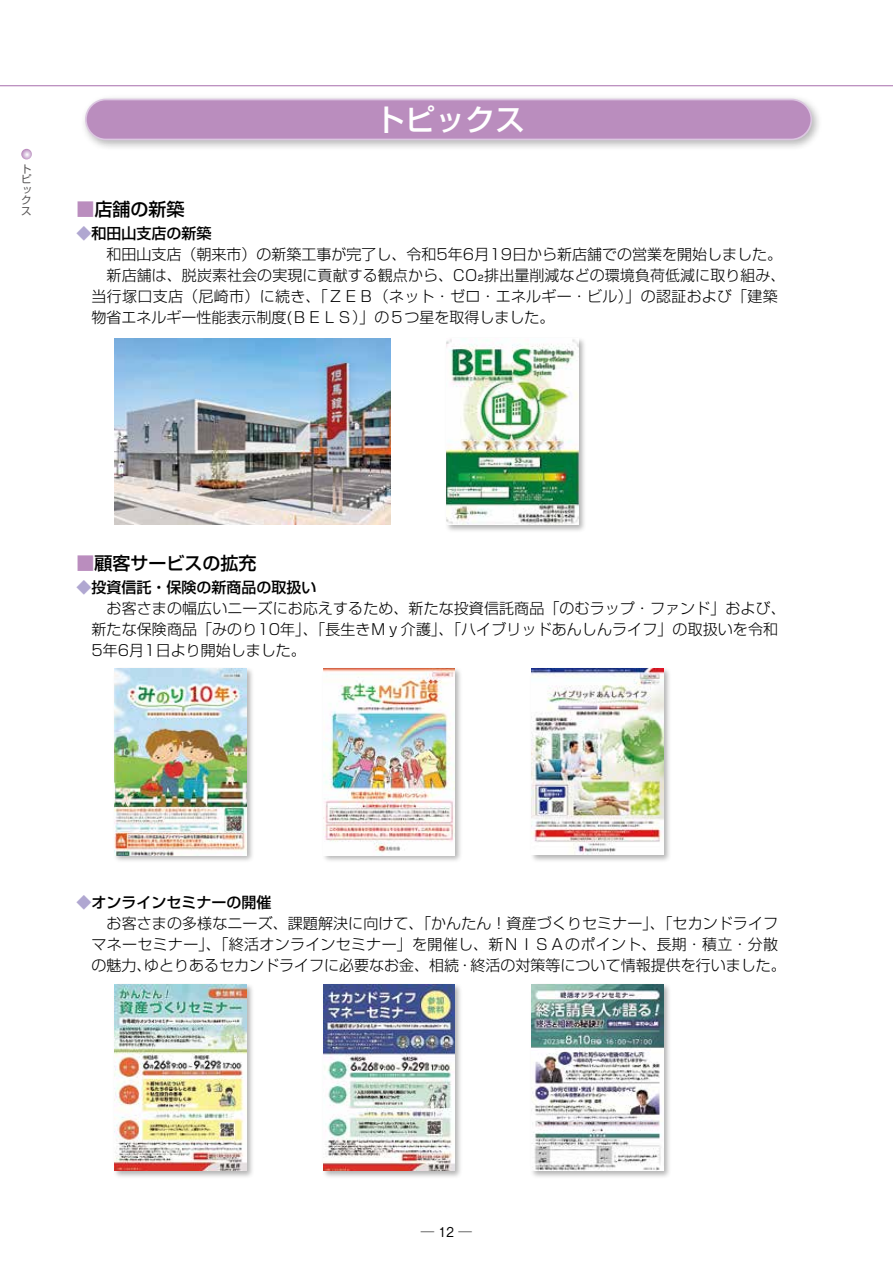
<style>
.page{position:relative;width:893px;height:1263px;background:#fff}
.page>*{position:absolute;margin:0;border:0;box-sizing:border-box;transform-origin:0 0}
.t1{font:500 30px "Shin Go Pro";color:#fff}
.t2{font:500 18px "Shin Go Pro";color:#000}
.t3{font:300 15px/21px "Shin Go Pro";letter-spacing:.005em;color:#000}
.t4{font:500 13.5px "Gothic BBB Pro";color:#000}
.t5{font:10.5px/10.5px "Shin Go Pro";color:#595757;text-align:justify}
.s1{color:#ba8dbe}
.s2{font-weight:500;color:#b0a7d1}
.s3{font-weight:500}
</style>
<div class="page">
<svg style="left:21px;top:149px;width:11px;height:10px"></svg>
<hr style="left:0;top:85px;width:893px;height:1px;background:#ba8dbe">
<div style="left:80px;top:94px;width:743px;height:58px;background:#000;opacity:.3"></div>
<div style="left:86px;top:99px;width:725px;height:40px;background:#ba8dbe;border-radius:20px"></div>
<div style="left:85px;top:99px;width:727px;height:41px;border:2px solid #dcc7e1;border-radius:20px"></div>
<div style="left:445px;top:336px;width:142px;height:197px;background:#000;opacity:.3"></div>
<img style="left:446px;top:338px;width:132px;height:187px">
<div style="left:113px;top:666px;width:142px;height:198px;background:#000;opacity:.3"></div>
<img style="left:115px;top:669px;width:131px;height:186px">
<div style="left:321px;top:666px;width:142px;height:198px;background:#000;opacity:.3"></div>
<img style="left:323px;top:669px;width:132px;height:186px">
<div style="left:530px;top:666px;width:142px;height:198px;background:#000;opacity:.3"></div>
<img style="left:531px;top:669px;width:132px;height:186px">
<div style="left:113px;top:982px;width:142px;height:197px;background:#000;opacity:.3"></div>
<img style="left:115px;top:984px;width:131px;height:186px">
<div style="left:321px;top:982px;width:142px;height:197px;background:#000;opacity:.3"></div>
<img style="left:323px;top:984px;width:132px;height:187px">
<div style="left:530px;top:982px;width:142px;height:197px;background:#000;opacity:.3"></div>
<img style="left:531px;top:984px;width:132px;height:187px">
<img style="left:115px;top:338px;width:275px;height:187px">
<p class="t5" style="left:21px;top:162px;width:12px">トピックス</p>
<h1 class="t1" style="left:375px;top:95px;width:151px">トピックス</h1>
<p class="t2" style="left:77px;top:194px;width:110px"><span class="s1">■</span>店舗の新築</p>
<p class="t3" style="left:92px;top:221px;width:696px;text-indent:-15px"><span class="s2">◆</span><span class="s3">和田山支店の新築<br></span>　和田山支店（朝来市）の新築工事が完了し、令和5年6月19日から新店舗での営業を開始しました。　新店舗は、脱炭素社会の実現に貢献する観点から、CO₂排出量削減などの環境負荷低減に取り組み、当行塚口支店（尼崎市）に続き、「ＺＥＢ（ネット・ゼロ・エネルギー・ビル）」の認証および「建築物省エネルギー性能表示制度(ＢＥＬＳ）」の５つ星を取得しました。</p>
<p class="t2" style="left:77px;top:548px;width:182px"><span class="s1">■</span>顧客サービスの拡充</p>
<p class="t3" style="left:92px;top:575px;width:696px;text-indent:-15px"><span class="s2">◆</span><span class="s3">投資信託・保険の新商品の取扱い<br></span>　お客さまの幅広いニーズにお応えするため、新たな投資信託商品「のむラップ・ファンド」および、新たな保険商品「みのり10年」、「長生きＭｙ介護」、「ハイブリッドあんしんライフ」の取扱いを令和5年6月1日より開始しました。</p>
<p class="t3" style="left:92px;top:890px;width:696px;text-indent:-15px"><span class="s2">◆</span><span class="s3">オンラインセミナーの開催<br></span>　お客さまの多様なニーズ、課題解決に向けて、「かんたん！資産づくりセミナー」、「セカンドライフマネーセミナー」、「終活オンラインセミナー」を開催し、新ＮＩＳＡのポイント、長期・積立・分散の魅力、ゆとりあるセカンドライフに必要なお金、相続・終活の対策等について情報提供を行いました。</p>
<p class="t4" style="left:421px;top:1221px;width:53px">─ 12 ─</p>
</div>
